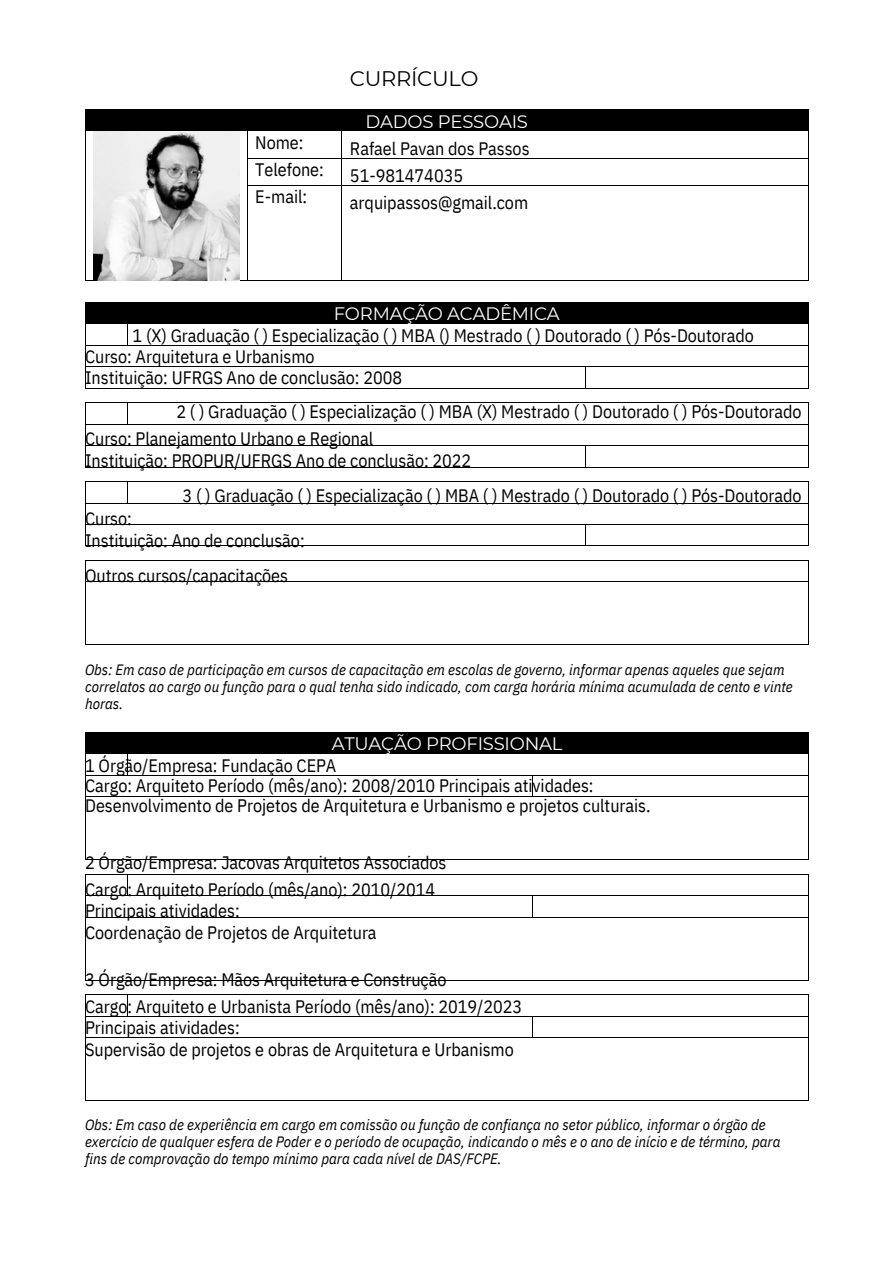
<style>
.page{position:relative;width:894px;height:1264px;background:#fff}
.page>*{position:absolute;margin:0;border:0;box-sizing:border-box;transform-origin:0 0}
.t1{font:21px "Montserrat";letter-spacing:-.015em;color:#000}
.t2{font:18px/27px "IBM Plex Sans Cond";color:#000}
.t3{font:18px "Montserrat";letter-spacing:-.015em;color:#fff}
.t4{font:italic 15px/17px "IBM Plex Sans Cond";color:#000}
</style>
<div class="page">
<div style="left:86px;top:110px;width:722px;height:20px;background:#000"></div>
<hr style="left:86px;top:109px;width:722px;height:1px;background:#000">
<hr style="left:86px;top:130px;width:160px;height:1px;background:#000">
<hr style="left:247px;top:130px;width:94px;height:1px;background:#000">
<hr style="left:342px;top:130px;width:466px;height:1px;background:#000">
<hr style="left:247px;top:158px;width:94px;height:1px;background:#000">
<hr style="left:342px;top:158px;width:466px;height:1px;background:#000">
<svg style="left:85px;top:109px;width:1px;height:77px"></svg>
<hr style="left:247px;top:185px;width:94px;height:1px;background:#000">
<svg style="left:341px;top:130px;width:1px;height:56px"></svg>
<hr style="left:342px;top:185px;width:466px;height:1px;background:#000">
<svg style="left:808px;top:109px;width:1px;height:77px"></svg>
<hr style="left:85px;top:186px;width:1px;height:94px;background:#000">
<hr style="left:86px;top:280px;width:160px;height:1px;background:#000">
<hr style="left:246px;top:186px;width:1px;height:94px;background:#000">
<hr style="left:247px;top:280px;width:94px;height:1px;background:#000">
<hr style="left:341px;top:186px;width:1px;height:94px;background:#000">
<hr style="left:342px;top:280px;width:466px;height:1px;background:#000">
<hr style="left:808px;top:186px;width:1px;height:94px;background:#000">
<div style="left:86px;top:302px;width:722px;height:21px;background:#000"></div>
<hr style="left:86px;top:323px;width:41px;height:1px;background:#000">
<hr style="left:128px;top:323px;width:680px;height:1px;background:#000">
<hr style="left:86px;top:345px;width:41px;height:1px;background:#000">
<svg style="left:127px;top:323px;width:1px;height:23px"></svg>
<hr style="left:128px;top:345px;width:680px;height:1px;background:#000">
<hr style="left:86px;top:366px;width:499px;height:1px;background:#000">
<hr style="left:586px;top:366px;width:222px;height:1px;background:#000">
<svg style="left:85px;top:302px;width:1px;height:87px"></svg>
<hr style="left:86px;top:388px;width:499px;height:1px;background:#000">
<svg style="left:585px;top:366px;width:1px;height:23px"></svg>
<hr style="left:586px;top:388px;width:222px;height:1px;background:#000">
<svg style="left:808px;top:302px;width:1px;height:87px"></svg>
<hr style="left:86px;top:402px;width:41px;height:1px;background:#000">
<hr style="left:128px;top:402px;width:680px;height:1px;background:#000">
<hr style="left:86px;top:424px;width:41px;height:1px;background:#000">
<svg style="left:127px;top:402px;width:1px;height:23px"></svg>
<hr style="left:128px;top:424px;width:680px;height:1px;background:#000">
<hr style="left:86px;top:445px;width:499px;height:1px;background:#000">
<hr style="left:586px;top:445px;width:222px;height:1px;background:#000">
<svg style="left:85px;top:402px;width:1px;height:65px"></svg>
<hr style="left:86px;top:466px;width:499px;height:1px;background:#000">
<svg style="left:585px;top:445px;width:1px;height:22px"></svg>
<hr style="left:586px;top:466px;width:222px;height:1px;background:#000">
<svg style="left:808px;top:402px;width:1px;height:65px"></svg>
<hr style="left:86px;top:481px;width:41px;height:1px;background:#000">
<hr style="left:128px;top:481px;width:680px;height:1px;background:#000">
<hr style="left:86px;top:502px;width:41px;height:1px;background:#000">
<svg style="left:127px;top:481px;width:1px;height:22px"></svg>
<hr style="left:128px;top:502px;width:680px;height:1px;background:#000">
<hr style="left:86px;top:524px;width:499px;height:1px;background:#000">
<hr style="left:586px;top:524px;width:222px;height:1px;background:#000">
<svg style="left:85px;top:481px;width:1px;height:65px"></svg>
<hr style="left:86px;top:545px;width:499px;height:1px;background:#000">
<svg style="left:585px;top:524px;width:1px;height:22px"></svg>
<hr style="left:586px;top:545px;width:222px;height:1px;background:#000">
<svg style="left:808px;top:481px;width:1px;height:65px"></svg>
<hr style="left:86px;top:560px;width:722px;height:1px;background:#000">
<svg style="left:85px;top:560px;width:1px;height:22px"></svg>
<hr style="left:86px;top:581px;width:722px;height:1px;background:#000">
<svg style="left:808px;top:560px;width:1px;height:22px"></svg>
<hr style="left:85px;top:582px;width:1px;height:62px;background:#000">
<hr style="left:86px;top:644px;width:722px;height:1px;background:#000">
<hr style="left:808px;top:582px;width:1px;height:62px;background:#000">
<div style="left:86px;top:732px;width:722px;height:21px;background:#000"></div>
<hr style="left:86px;top:753px;width:41px;height:1px;background:#000">
<hr style="left:128px;top:753px;width:680px;height:1px;background:#000">
<hr style="left:86px;top:774px;width:41px;height:1px;background:#000">
<svg style="left:127px;top:753px;width:1px;height:22px"></svg>
<hr style="left:128px;top:774px;width:404px;height:1px;background:#000">
<hr style="left:532px;top:774px;width:276px;height:1px;background:#000">
<svg style="left:85px;top:732px;width:1px;height:65px"></svg>
<hr style="left:86px;top:796px;width:446px;height:1px;background:#000">
<svg style="left:532px;top:774px;width:1px;height:22px"></svg>
<hr style="left:532px;top:796px;width:276px;height:1px;background:#000">
<svg style="left:808px;top:732px;width:1px;height:65px"></svg>
<hr style="left:85px;top:797px;width:1px;height:62px;background:#000">
<hr style="left:86px;top:859px;width:722px;height:1px;background:#000">
<hr style="left:808px;top:797px;width:1px;height:62px;background:#000">
<hr style="left:86px;top:873px;width:41px;height:1px;background:#000">
<hr style="left:128px;top:873px;width:680px;height:1px;background:#000">
<hr style="left:86px;top:895px;width:41px;height:1px;background:#000">
<svg style="left:127px;top:874px;width:1px;height:22px"></svg>
<hr style="left:128px;top:895px;width:404px;height:1px;background:#000">
<hr style="left:532px;top:895px;width:276px;height:1px;background:#000">
<svg style="left:85px;top:874px;width:1px;height:43px"></svg>
<hr style="left:86px;top:916px;width:446px;height:1px;background:#000">
<svg style="left:532px;top:896px;width:1px;height:20px"></svg>
<hr style="left:532px;top:916px;width:276px;height:1px;background:#000">
<svg style="left:808px;top:874px;width:1px;height:43px"></svg>
<hr style="left:85px;top:917px;width:1px;height:62px;background:#000">
<hr style="left:86px;top:979px;width:722px;height:1px;background:#000">
<hr style="left:808px;top:917px;width:1px;height:62px;background:#000">
<hr style="left:86px;top:994px;width:41px;height:1px;background:#000">
<hr style="left:128px;top:994px;width:680px;height:1px;background:#000">
<hr style="left:86px;top:1015px;width:41px;height:1px;background:#000">
<svg style="left:127px;top:994px;width:1px;height:22px"></svg>
<hr style="left:128px;top:1015px;width:404px;height:1px;background:#000">
<hr style="left:532px;top:1015px;width:276px;height:1px;background:#000">
<svg style="left:85px;top:994px;width:1px;height:44px"></svg>
<hr style="left:86px;top:1037px;width:446px;height:1px;background:#000">
<svg style="left:532px;top:1015px;width:1px;height:22px"></svg>
<hr style="left:532px;top:1037px;width:276px;height:1px;background:#000">
<svg style="left:808px;top:994px;width:1px;height:44px"></svg>
<hr style="left:85px;top:1038px;width:1px;height:62px;background:#000">
<hr style="left:86px;top:1100px;width:722px;height:1px;background:#000">
<hr style="left:808px;top:1038px;width:1px;height:62px;background:#000">
<img style="left:94px;top:131px;width:145px;height:150px">
<p class="t2" style="left:255px;top:129px;width:70px">Nome:<br>Telefone:<br>E-mail:</p>
<p class="t1" style="left:350px;top:66px;width:130px">CURRÍCULO</p>
<p class="t3" style="left:365px;top:110px;width:164px">DADOS PESSOAIS</p>
<p class="t2" style="left:350px;top:134px;width:181px">Rafael Pavan dos Passos</p>
<p class="t2" style="left:350px;top:161px;width:115px">51-981474035</p>
<p class="t2" style="left:350px;top:188px;width:180px">arquipassos@gmail.com</p>
<p class="t3" style="left:333px;top:302px;width:227px">FORMAÇÃO ACADÊMICA</p>
<p class="t2" style="left:133px;top:321px;width:622px">1 (X) Graduação ( ) Especialização ( ) MBA () Mestrado ( ) Doutorado ( ) Pós-Doutorado</p>
<p class="t2" style="left:85px;top:343px;width:231px">Curso: Arquitetura e Urbanismo</p>
<p class="t2" style="left:85px;top:364px;width:318px">Instituição: UFRGS Ano de conclusão: 2008</p>
<p class="t2" style="left:176px;top:398px;width:626px">2 ( ) Graduação ( ) Especialização ( ) MBA (X) Mestrado ( ) Doutorado ( ) Pós-Doutorado</p>
<p class="t2" style="left:85px;top:425px;width:289px">Curso: Planejamento Urbano e Regional</p>
<p class="t2" style="left:85px;top:446px;width:387px">Instituição: PROPUR/UFRGS Ano de conclusão: 2022</p>
<p class="t2" style="left:182px;top:481px;width:620px">3 ( ) Graduação ( ) Especialização ( ) MBA ( ) Mestrado ( ) Doutorado ( ) Pós-Doutorado</p>
<p class="t2" style="left:85px;top:505px;width:48px">Curso:</p>
<p class="t2" style="left:85px;top:526px;width:221px">Instituição: Ano de conclusão:</p>
<p class="t2" style="left:85px;top:561px;width:204px">Outros cursos/capacitações</p>
<p class="t4" style="left:85px;top:660px;width:709px">Obs: Em caso de participação em cursos de capacitação em escolas de governo, informar apenas aqueles que sejam correlatos ao cargo ou função para o qual tenha sido indicado, com carga horária mínima acumulada de cento e vinte horas.</p>
<p class="t3" style="left:331px;top:732px;width:232px">ATUAÇÃO PROFISSIONAL</p>
<p class="t2" style="left:85px;top:751px;width:253px">1 Órgão/Empresa: Fundação CEPA</p>
<p class="t2" style="left:85px;top:772px;width:510px">Cargo: Arquiteto Período (mês/ano): 2008/2010 Principais atividades:</p>
<p class="t2" style="left:85px;top:792px;width:567px">Desenvolvimento de Projetos de Arquitetura e Urbanismo e projetos culturais.</p>
<p class="t2" style="left:85px;top:848px;width:362px">2 Órgão/Empresa: Jacovas Arquitetos Associados</p>
<p class="t2" style="left:85px;top:875px;width:351px">Cargo: Arquiteto Período (mês/ano): 2010/2014</p>
<p class="t2" style="left:85px;top:896px;width:156px">Principais atividades:</p>
<p class="t2" style="left:85px;top:918px;width:293px">Coordenação de Projetos de Arquitetura</p>
<p class="t2" style="left:85px;top:965px;width:363px">3 Órgão/Empresa: Mãos Arquitetura e Construção</p>
<p class="t2" style="left:85px;top:992px;width:438px">Cargo: Arquiteto e Urbanista Período (mês/ano): 2019/2023</p>
<p class="t2" style="left:85px;top:1014px;width:156px">Principais atividades:</p>
<p class="t2" style="left:85px;top:1035px;width:430px">Supervisão de projetos e obras de Arquitetura e Urbanismo</p>
<p class="t4" style="left:85px;top:1115px;width:696px">Obs: Em caso de experiência em cargo em comissão ou função de confiança no setor público, informar o órgão de exercício de qualquer esfera de Poder e o período de ocupação, indicando o mês e o ano de início e de término, para fins de comprovação do tempo mínimo para cada nível de DAS/FCPE.</p>
</div>
